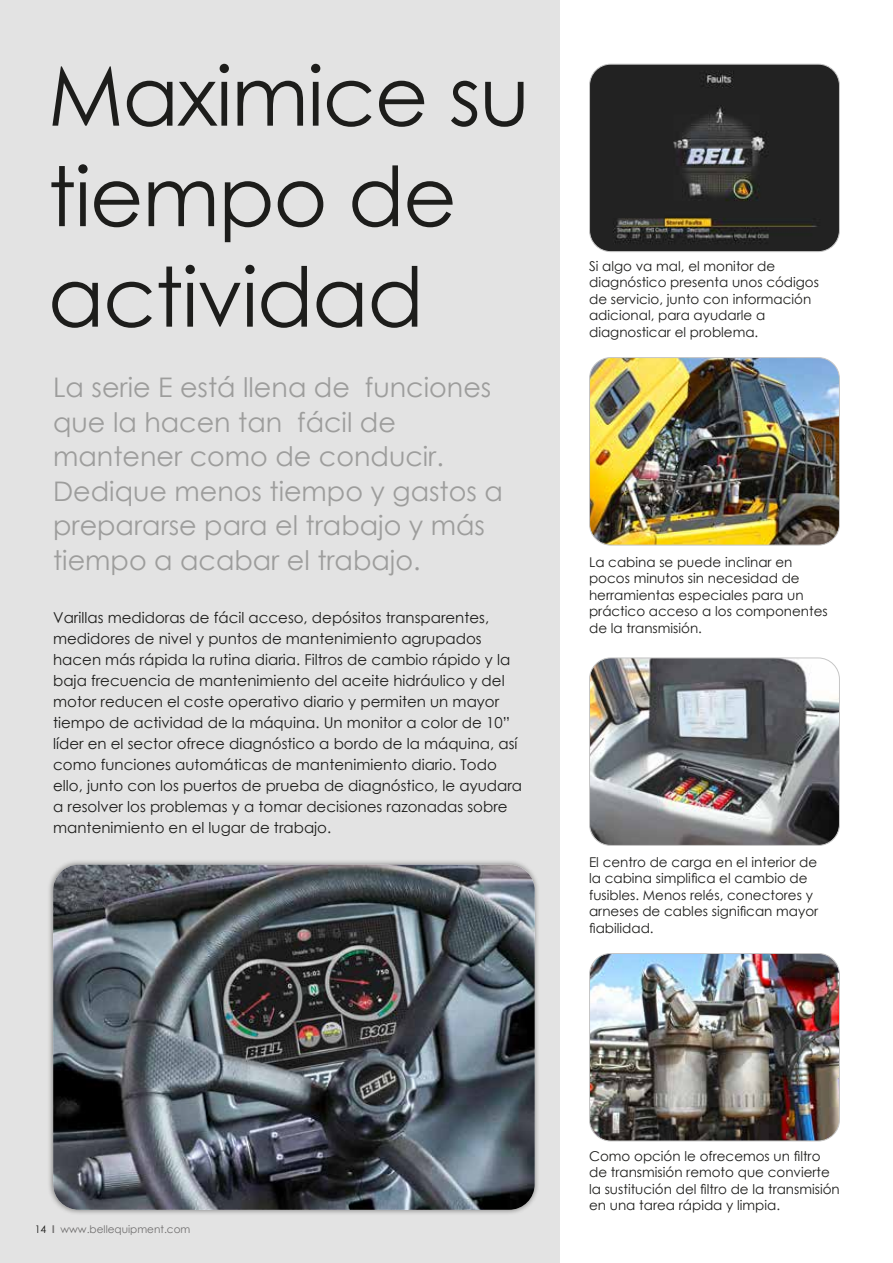
<style>
.page{position:relative;width:893px;height:1263px;background:#fff}
.page>*{position:absolute;margin:0;border:0;box-sizing:border-box;transform-origin:0 0}
.t1{font:82.5px/100.5px "Century Gothic";letter-spacing:-.015em;color:#1d1d1b}
.t2{font:27px/34.5px "Century Gothic";color:#9d9d9c}
.t3{font:15px/21px "Century Gothic";color:#1d1d1b}
.t4{font:13.5px/16.5px "Century Gothic";color:#1d1d1b}
.t5{font:10.5px "Century Gothic";color:#706f6f}
.s1{color:#1d1d1b}
.s2{font-weight:700}
</style>
<div class="page">
<img style="left:589px;top:64px;width:249px;height:188px">
<div style="left:589px;top:64px;width:251px;height:188px;border:1px solid #c6c6c6;border-radius:21px"></div>
<div style="left:0;top:0;width:560px;height:1263px;background:#e3e3e3"></div>
<img style="left:589px;top:359px;width:249px;height:186px">
<div style="left:589px;top:357px;width:251px;height:188px;border:1px solid #c6c6c6;border-radius:21px"></div>
<img style="left:589px;top:659px;width:249px;height:185px">
<div style="left:589px;top:657px;width:251px;height:189px;border:1px solid #c6c6c6;border-radius:21px"></div>
<img style="left:589px;top:953px;width:249px;height:188px">
<div style="left:589px;top:953px;width:251px;height:188px;border:1px solid #c6c6c6;border-radius:21px"></div>
<div style="left:48px;top:859px;width:492px;height:356px;background:#1d1d1b;opacity:.5"></div>
<img style="left:53px;top:865px;width:482px;height:345px">
<h1 class="t1" style="left:48px;top:44px;width:483px">Maximice su tiempo de actividad</h1>
<h2 class="t2" style="left:53px;top:370px;width:451px">La serie E está llena de funciones que la hacen tan fácil de mantener como de conducir.<br>Dedique menos tiempo y gastos a prepararse para el trabajo y más tiempo a acabar el trabajo.</h2>
<p class="t3" style="left:53px;top:607px;width:470px">Varillas medidoras de fácil acceso, depósitos transparentes, medidores de nivel y puntos de mantenimiento agrupados hacen más rápida la rutina diaria. Filtros de cambio rápido y la baja frecuencia de mantenimiento del aceite hidráulico y del motor reducen el coste operativo diario y permiten un mayor tiempo de actividad de la máquina. Un monitor a color de 10” líder en el sector ofrece diagnóstico a bordo de la máquina, así como funciones automáticas de mantenimiento diario. Todo ello, junto con los puertos de prueba de diagnóstico, le ayudara a resolver los problemas y a tomar decisiones razonadas sobre mantenimiento en el lugar de trabajo.</p>
<p class="t4" style="left:589px;top:257px;width:231px">Si algo va mal, el monitor de diagnóstico presenta unos códigos de servicio, junto con información adicional, para ayudarle a diagnosticar el problema.</p>
<p class="t4" style="left:589px;top:553px;width:240px">La cabina se puede inclinar en pocos minutos sin necesidad de herramientas especiales para un práctico acceso a los componentes de la transmisión.</p>
<p class="t4" style="left:589px;top:853px;width:231px">El centro de carga en el interior de la cabina simplifica el cambio de fusibles. Menos relés, conectores y arneses de cables significan mayor fiabilidad.</p>
<p class="t5" style="left:35px;top:1223px;width:157px"><span class="s1">14</span> <span class="s2">l</span> www.bellequipment.com</p>
<p class="t4" style="left:589px;top:1147px;width:252px">Como opción le ofrecemos un filtro de transmisión remoto que convierte la sustitución del fi ltro de la transmisión en una tarea rápida y limpia.</p>
</div>
